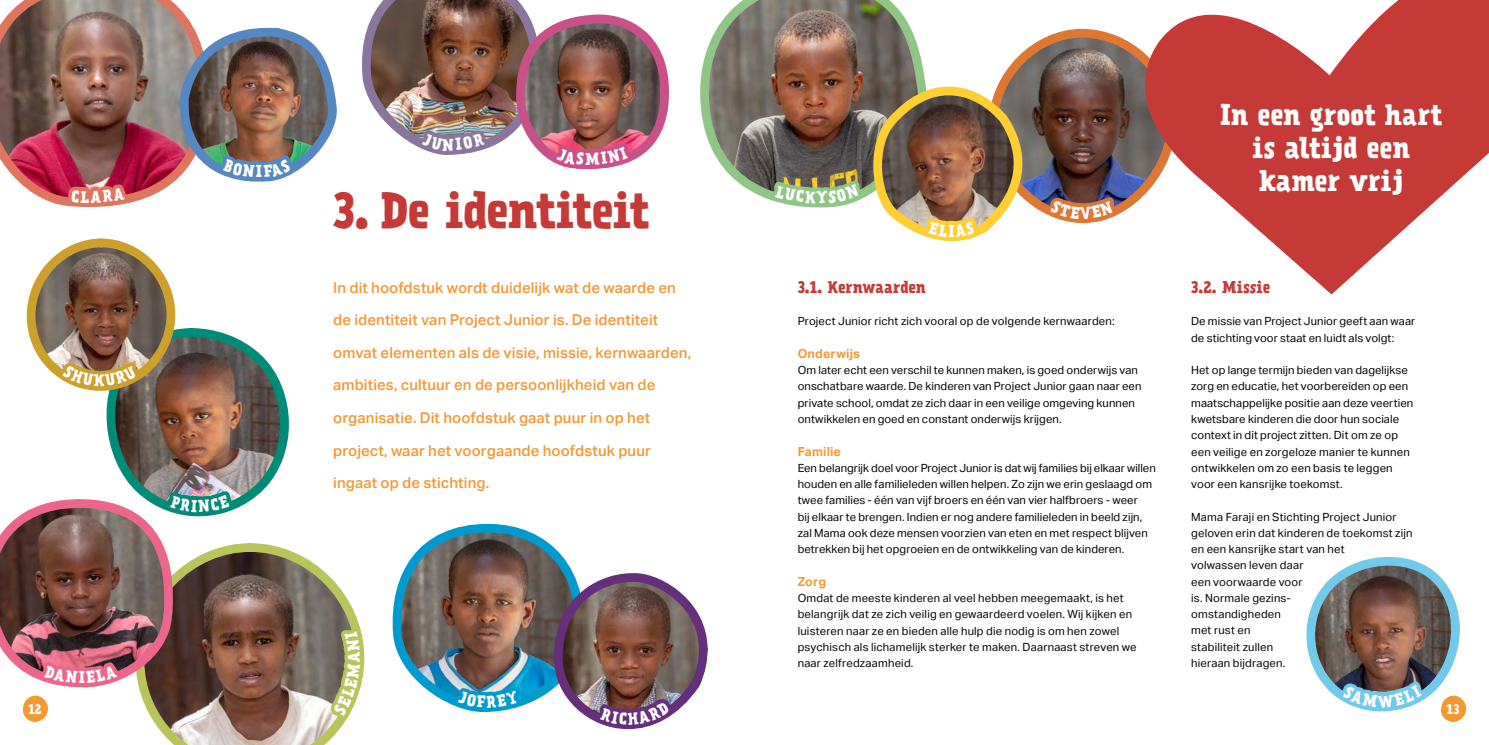
<style>
.page{position:relative;width:1489px;height:745px;background:#fff}
.page>*{position:absolute;margin:0;border:0;box-sizing:border-box;transform-origin:0 0}
.t1{font:700 45px "Prater Serif Pro";letter-spacing:-.02em;color:#c53a37}
.t2{font:700 26.25px/33.1px "Prater Serif Pro";letter-spacing:.005em;color:#fff;text-align:center}
.t3{font:500 15px/32.5px "Aktiv Grotesk";letter-spacing:.005em;color:#f49833}
.t4{font:700 15px "Prater Serif Pro";color:#c53a37}
.t5{font:700 15px "Prater Serif Pro";color:#fff}
.t6{font:700 12.5px "Aktiv Grotesk";letter-spacing:.015em;color:#f49833}
.t7{font:700 12.5px "Prater Serif Pro";color:#fff}
.t8{font:11.25px/16.2px "Aktiv Grotesk";letter-spacing:.01em;color:#000}
</style>
<div class="page">
<svg style="left:712px;top:0;width:197px;height:199px;background:#8a8b7d"></svg>
<svg style="left:1176px;top:0;width:312px;height:294px;fill:#c53a37"></svg>
<img style="left:766px;top:25px;width:417px;height:269px">
<img style="left:0;top:0;width:712px;height:744px">
<svg style="left:1306px;top:556px;width:159px;height:166px"></svg>
<h3 class="t5" style="left:94px;top:369px;width:12px">K</h3>
<h3 class="t5" style="left:79px;top:665px;width:8px">I</h3>
<h3 class="t5" style="left:256px;top:160px;width:8px">I</h3>
<h1 class="t1" style="left:333px;top:176px;width:317px">3. De identiteit</h1>
<p class="t3" style="left:333px;top:271px;width:359px">In dit hoofdstuk wordt duidelijk wat de waarde en de identiteit van Project Junior is. De identiteit omvat elementen als de visie, missie, kernwaarden, ambities, cultuur en de persoonlijkheid van de organisatie. Dit hoofdstuk gaat puur in op het project, waar het voorgaande hoofdstuk puur ingaat op de stichting.</p>
<h3 class="t5" style="left:948px;top:219px;width:8px">I</h3>
<h3 class="t4" style="left:797px;top:275px;width:130px">3.1. Kernwaarden</h3>
<p class="t8" style="left:797px;top:313px;width:318px">Project Junior richt zich vooral op de volgende kernwaarden:</p>
<p class="t6" style="left:797px;top:346px;width:64px">Onderwijs</p>
<p class="t8" style="left:797px;top:362px;width:345px">Om later echt een verschil te kunnen maken, is goed onderwijs van onschatbare waarde. De kinderen van Project Junior gaan naar een private school, omdat ze zich daar in een veilige omgeving kunnen ontwikkelen en goed en constant onderwijs krijgen.</p>
<p class="t6" style="left:797px;top:443px;width:45px">Familie</p>
<p class="t8" style="left:797px;top:459px;width:359px">Een belangrijk doel voor Project Junior is dat wij families bij elkaar willen houden en alle familieleden willen helpen. Zo zijn we erin geslaagd om twee families - één van vijf broers en één van vier halfbroers - weer<br>bij elkaar te brengen. Indien er nog andere familieleden in beeld zijn, zal Mama ook deze mensen voorzien van eten en met respect blijven betrekken bij het opgroeien en de ontwikkeling van de kinderen.</p>
<p class="t6" style="left:797px;top:573px;width:30px">Zorg</p>
<p class="t8" style="left:797px;top:589px;width:340px">Omdat de meeste kinderen al veel hebben meegemaakt, is het belangrijk dat ze zich veilig en gewaardeerd voelen. Wij kijken en luisteren naar ze en bieden alle hulp die nodig is om hen zowel psychisch als lichamelijk sterker te maken. Daarnaast streven we naar zelfredzaamheid.</p>
<h2 class="t2" style="left:1220px;top:97px;width:223px">In een groot hart is altijd een kamer vrij</h2>
<h3 class="t4" style="left:1191px;top:275px;width:81px">3.2. Missie</h3>
<p class="t8" style="left:1191px;top:313px;width:226px">De missie van Project Junior geeft aan waar de stichting voor staat en luidt als volgt:</p>
<p class="t8" style="left:1191px;top:362px;width:224px">Het op lange termijn bieden van dagelijkse zorg en educatie, het voorbereiden op een maatschappelijke positie aan deze veertien kwetsbare kinderen die door hun sociale context in dit project zitten. Dit om ze op een veilige en zorgeloze manier te kunnen ontwikkelen om zo een basis te leggen voor een kansrijke toekomst.</p>
<p class="t8" style="left:1191px;top:508px;width:223px">Mama Faraji en Stichting Project Junior geloven erin dat kinderen de toekomst zijn en een kansrijke start van het<br>volwassen leven daar<br>een voorwaarde voor<br>is. Normale gezins-<br>omstandigheden<br>met rust en<br>stabiliteit zullen<br>hieraan bijdragen.</p>
<p class="t7" style="left:28px;top:699px;width:15px">12</p>
<p class="t7" style="left:1446px;top:699px;width:14px">13</p>
</div>
